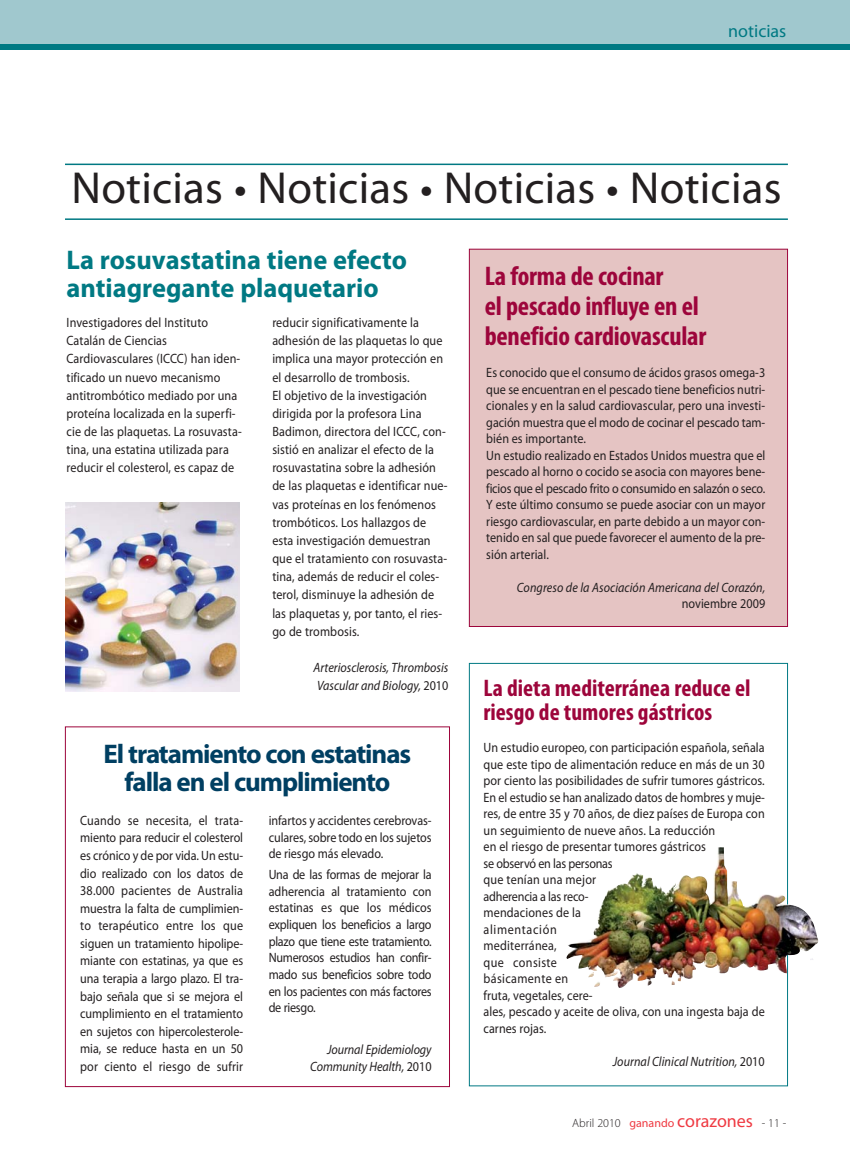
<style>
.page{position:relative;width:850px;height:1172px;background:#fff}
.page>*{position:absolute;margin:0;border:0;box-sizing:border-box;transform-origin:0 0}
.t1{font:45px "Myriad Pro";letter-spacing:.005em;color:#231f20}
.t2{font:700 condensed 27px/30px "Myriad Pro";letter-spacing:-.01em;color:#9d053b}
.t3{font:700 27px/28.5px "Myriad Pro";color:#007983}
.t4{font:700 27px/28.5px "Myriad Pro";letter-spacing:-.04em;color:#003f62;text-align:center}
.t5{font:700 condensed 24px/24px "Myriad Pro";color:#9d053b}
.t6{font:18px "Myriad Pro";color:#007983}
.t7{font:13.5px/16.5px "Myriad Pro";letter-spacing:.005em;color:#231f20;scale:.9 1}
.t8{font:italic 13.5px/18.1px "Myriad Pro";color:#231f20;scale:.9 1}
.t9{font:300 12px "Myriad Pro";color:#231f20}
.s1{font-style:normal}
.s2{font-weight:400;color:#ef3a42}
.s3{font-weight:400;font-size:18px;color:#ef3a42}
</style>
<div class="page">
<div style="left:1px;top:0;width:849px;height:45px;background:#a0c8ce"></div>
<div style="left:1px;top:45px;width:849px;height:5px;background:#007983"></div>
<hr style="left:0;top:0;width:1px;height:45px;background:#a0c8ce">
<div style="left:470px;top:249px;width:317px;height:377px;background:#e5c4c3"></div>
<div style="left:469px;top:249px;width:319px;height:377px;border:1px solid #9d053b"></div>
<hr style="left:65px;top:163px;width:723px;height:2px;background:#007983">
<hr style="left:65px;top:218px;width:723px;height:2px;background:#007983">
<img style="left:566px;top:846px;width:253px;height:141px">
<img style="left:65px;top:502px;width:175px;height:189px">
<div style="left:65px;top:726px;width:385px;height:360px;border:1px solid #9d053b"></div>
<h3 class="t6" style="left:728px;top:25px;width:60px">noticias</h3>
<h1 class="t1" style="left:71px;top:171px;width:711px">Noticias • Noticias • Noticias • Noticias</h1>
<h2 class="t3" style="left:67px;top:247px;width:342px">La rosuvastatina tiene efecto antiagregante plaquetario</h2>
<p class="t7" style="left:67px;top:314px;width:196px;line-height:18.1px">Investigadores del Instituto<br>Catalán de Ciencias<br>Cardiovasculares (ICCC) han iden&shy;tificado un nuevo mecanismo antitrombótico mediado por una proteína localizada en la superfi&shy;cie de las plaquetas. La rosuvasta&shy;tina, una estatina utilizada para reducir el colesterol, es capaz de</p>
<p class="t7" style="left:272px;top:314px;width:196px;line-height:18.1px">reducir significativamente la adhesión de las plaquetas lo que implica una mayor protección en el desarrollo de trombosis.<br>El objetivo de la investigación dirigida por la profesora Lina<br>Badimon, directora del ICCC, con&shy;sistió en analizar el efecto de la rosuvastatina sobre la adhesión de las plaquetas e identificar nue&shy;vas proteínas en los fenómenos trombóticos. Los hallazgos de esta investigación demuestran que el tratamiento con rosuvasta&shy;tina, además de reducir el coles&shy;terol, disminuye la adhesión de las plaquetas y, por tanto, el ries&shy;go de trombosis.</p>
<p class="t8" style="left:313px;top:659px;width:151px">Arteriosclerosis, Thrombosis<br>Vascular and Biology, <span class="s1">2010</span></p>
<h2 class="t4" style="left:104px;top:741px;width:309px">El tratamiento con estatinas falla en el cumplimiento</h2>
<p class="t7" style="left:80px;top:812px;width:183px;line-height:17.5px;text-align:justify">Cuando se necesita, el trata&shy;miento para reducir el colesterol es crónico y de por vida. Un estu&shy;dio realizado con los datos de 38.000 pacientes de Australia muestra la falta de cumplimien&shy;to terapéutico entre los que siguen un tratamiento hipolipe&shy;miante con estatinas, ya que es una terapia a largo plazo. El tra&shy;bajo señala que si se mejora el cumplimiento en el tratamiento en sujetos con hipercolesterole&shy;mia, se reduce hasta en un 50 por ciento el riesgo de sufrir</p>
<p class="t7" style="left:269px;top:813px;width:183px;text-align:justify">infartos y accidentes cerebrovas&shy;culares, sobre todo en los sujetos de riesgo más elevado.</p>
<p class="t7" style="left:269px;top:867px;width:183px;text-align:justify">Una de las formas de mejorar la adherencia al tratamiento con estatinas es que los médicos expliquen los beneficios a largo plazo que tiene este tratamiento.<br>Numerosos estudios han confir&shy;mado sus beneficios sobre todo en los pacientes con más factores de riesgo.</p>
<p class="t8" style="left:310px;top:1042px;width:136px;line-height:16.6px;text-align:right">Journal Epidemiology<br>Community Health, <span class="s1">2010</span></p>
<h2 class="t2" style="left:485px;top:262px;width:223px">La forma de cocinar<br>el pescado influye en el beneficio cardiovascular</h2>
<p class="t7" style="left:486px;top:365px;width:312px">Es conocido que el consumo de ácidos grasos omega-3 que se encuentran en el pescado tiene beneficios nutri&shy;cionales y en la salud cardiovascular, pero una investi&shy;gación muestra que el modo de cocinar el pescado tam&shy;bién es importante.<br>Un estudio realizado en Estados Unidos muestra que el pescado al horno o cocido se asocia con mayores bene&shy;ficios que el pescado frito o consumido en salazón o seco.<br>Y este último consumo se puede asociar con un mayor riesgo cardiovascular, en parte debido a un mayor con&shy;tenido en sal que puede favorecer el aumento de la pre&shy;sión arterial.</p>
<p class="t8" style="left:517px;top:579px;width:278px">Congreso de la Asociación Americana del Corazón,</p>
<p class="t7" style="left:682px;top:596px;width:94px">noviembre 2009</p>
<h3 class="t5" style="left:483px;top:677px;width:268px">La dieta mediterránea reduce el riesgo de tumores gástricos</h3>
<p class="t7" style="left:483px;top:740px;width:314px">Un estudio europeo, con participación española, señala que este tipo de alimentación reduce en más de un 30 por ciento las posibilidades de sufrir tumores gástricos.<br>En el estudio se han analizado datos de hombres y muje&shy;res, de entre 35 y 70 años, de diez países de Europa con un seguimiento de nueve años. La reducción<br>en el riesgo de presentar tumores gástricos<br>se observó en las personas<br>que tenían una mejor<br>adherencia a las reco-<br>mendaciones de la<br>alimentación<br>mediterránea,<br>que consiste<br>básicamente en<br>fruta, vegetales, cere-<br>ales, pescado y aceite de oliva, con una ingesta baja de carnes rojas.</p>
<p class="t8" style="left:613px;top:1053px;width:170px">Journal Clinical Nutrition, <span class="s1">2010</span></p>
<p class="t9" style="left:572px;top:1117px;width:216px">Abril 2010 <span class="s2">ganando</span> <span class="s3">corazones</span> - 11 -</p>
</div>
